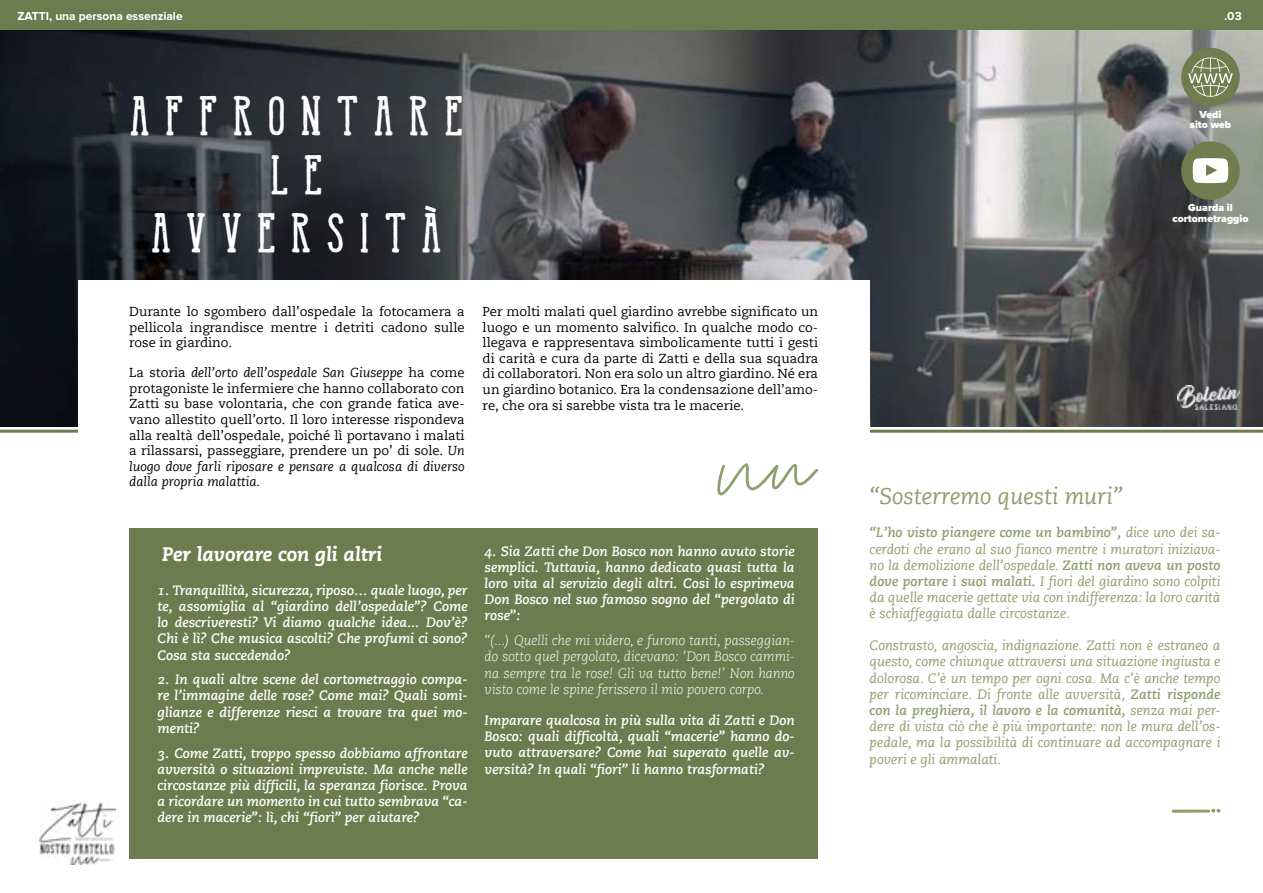
<style>
.page{position:relative;width:1263px;height:893px;background:#fff}
.page>*{position:absolute;margin:0;border:0;box-sizing:border-box;transform-origin:0 0}
.t1{font:40.5px/58.5px "Monarchy Rough";letter-spacing:.375em;color:#fff;text-align:center}
.t2{font:22.5px "Caecilia Italic Os F";color:#8e9e6e}
.t3{font:italic 800 19.5px "Caecilia LT";color:#fff}
.t4{font:13.5px/16.2px "Caecilia Bold Italic Os F";color:#fff;text-align:justify}
.t5{font:13.5px/16.2px "Caecilia Italic Os F";color:#8e9e6e;text-align:justify}
.t6{font:13.5px/16.2px "Caecilia Light Italic Os F";color:#fff;text-align:justify}
.t7{font:italic 700 13.5px "Caecilia LT";color:#8e9e6e}
.t8{font:12.9px/15.6px "Caecilia LT";color:#000;text-align:justify}
.t9{font:700 12px "Proxima Nova";color:#fff}
.t10{font:900 10.5px/10.5px "Proxima Nova";color:#fff;text-align:center}
.s1{font-style:italic}
.s2{font-family:"Caecilia Italic Os F";font-weight:400;font-style:normal}
.s3{font-family:"Caecilia LT";font-weight:700;font-style:italic}
</style>
<div class="page">
<div style="left:0;top:0;width:1263px;height:193px;background:#6d7c4e"></div>
<img style="left:0;top:31px;width:1263px;height:395px">
<hr style="left:0;top:430px;width:1263px;height:3px;background:#6d7c4e">
<div style="left:78px;top:280px;width:792px;height:217px;background:#fff"></div>
<svg style="left:1171px;top:808px;width:50px;height:5px"></svg>
<div style="left:1181px;top:141px;width:59px;height:59px;background:#707d4f;border-radius:50%"></div>
<svg style="left:1192px;top:158px;width:37px;height:25px"></svg>
<div style="left:1181px;top:48px;width:59px;height:58px;background:#707d4f;border-radius:50%"></div>
<svg style="left:1188px;top:55px;width:45px;height:43px"></svg>
<svg style="left:717px;top:463px;width:101px;height:32px"></svg>
<div style="left:129px;top:528px;width:689px;height:330px;background:#6d7c4e"></div>
<img style="left:1177px;top:386px;width:62px;height:23px">
<img style="left:39px;top:800px;width:77px;height:64px">
<p class="t9" style="left:17px;top:9px;width:167px">ZATTI, una persona essenziale</p>
<h1 class="t1" style="left:130px;top:86px;width:335px">AFFRONTARE<br>L E<br>AVVERSITÀ</h1>
<p class="t8" style="left:129px;top:304px;width:337px">Durante lo sgombero dall’ospedale la fotocamera a pellicola ingrandisce mentre i detriti cadono sulle rose in giardino.</p>
<p class="t8" style="left:129px;top:365px;width:337px">La storia <span class="s1">dell’orto dell’ospedale San Giuseppe</span> ha come protagoniste le infermiere che hanno collaborato con Zatti su base volontaria, che con grande fatica ave&shy;vano allestito quell’orto. Il loro interesse rispondeva alla realtà dell’ospedale, poiché lì portavano i malati a rilassarsi, passeggiare, prendere un po’ di sole. <span class="s1">Un luogo dove farli riposare e pensare a qualcosa di diverso dalla propria malattia.</span></p>
<p class="t8" style="left:483px;top:304px;width:337px">Per molti malati quel giardino avrebbe significato un luogo e un momento salvifico. In qualche modo co&shy;llegava e rappresentava simbolicamente tutti i gesti di carità e cura da parte di Zatti e della sua squadra di collaboratori. Non era solo un altro giardino. Né era un giardino botanico. Era la condensazione dell’amo&shy;re, che ora si sarebbe vista tra le macerie.</p>
<h3 class="t3" style="left:162px;top:542px;width:222px">Per lavorare con gli altri</h3>
<p class="t4" style="left:158px;top:582px;width:312px">1. Tranquillità, sicurezza, riposo… quale luogo, per te, assomiglia al “giardino dell’ospedale”? Come lo descriveresti? Vi diamo qualche idea... Dov’è?<br>Chi è lì? Che musica ascolti? Che profumi ci sono?<br>Cosa sta succedendo?</p>
<p class="t4" style="left:158px;top:672px;width:312px">2. In quali altre scene del cortometraggio compa&shy;re l’immagine delle rose? Come mai? Quali somi&shy;glianze e differenze riesci a trovare tra quei mo&shy;menti?</p>
<p class="t4" style="left:158px;top:745px;width:312px">3. Come Zatti, troppo spesso dobbiamo affrontare avversità o situazioni impreviste. Ma anche nelle circostanze più difficili, la speranza fiorisce. Prova a ricordare un momento in cui tutto sembrava “ca&shy;dere in macerie”: lì, chi “fiorì” per aiutare?</p>
<p class="t4" style="left:485px;top:543px;width:312px">4. Sia Zatti che Don Bosco non hanno avuto storie semplici. Tuttavia, hanno dedicato quasi tutta la loro vita al servizio degli altri. Così lo esprimeva Don Bosco nel suo famoso sogno del “pergolato di rose”:</p>
<p class="t6" style="left:485px;top:633px;width:312px">“(...) Quelli che mi videro, e furono tanti, passeggian&shy;do sotto quel pergolato, dicevano: ‘Don Bosco cammi&shy;na sempre tra le rose! Gli va tutto bene!’ Non hanno visto come le spine ferissero il mio povero corpo.</p>
<p class="t4" style="left:485px;top:712px;width:312px">Imparare qualcosa in più sulla vita di Zatti e Don Bosco: quali difficoltà, quali “macerie” hanno do&shy;vuto attraversare? Come hai superato quelle av&shy;versità? In quali “fiori” li hanno trasformati?</p>
<p class="t9" style="left:1224px;top:9px;width:19px">.03</p>
<p class="t10" style="left:1190px;top:109px;width:43px">Vedi sito web</p>
<p class="t10" style="left:1172px;top:203px;width:78px">Guarda il cortometraggio</p>
<h2 class="t2" style="left:870px;top:484px;width:255px">“Sosterremo questi muri”</h2>
<p class="t7" style="left:870px;top:525px;width:352px">“L’ho visto piangere come un bambino”, <span class="s2">dice uno dei sa-</span></p>
<p class="t5" style="left:870px;top:541px;width:352px">cerdoti che erano al suo fianco mentre i muratori iniziava&shy;no la demolizione dell’ospedale. <span class="s3">Zatti non aveva un posto dove portare i suoi malati.</span> I fiori del giardino sono colpiti da quelle macerie gettate via con indifferenza: la loro carità è schiaffeggiata dalle circostanze.</p>
<p class="t5" style="left:870px;top:638px;width:352px">Constrasto, angoscia, indignazione. Zatti non è estraneo a questo, come chiunque attraversi una situazione ingiusta e dolorosa. C’è un tempo per ogni cosa. Ma c’è anche tempo per ricominciare. Di fronte alle avversità, <span class="s3">Zatti risponde</span></p>
<p class="t7" style="left:870px;top:702px;width:352px">con la preghiera, il lavoro e la comunità, <span class="s2">senza mai per-</span></p>
<p class="t5" style="left:870px;top:719px;width:352px">dere di vista ciò che è più importante: non le mura dell’os&shy;pedale, ma la possibilità di continuare ad accompagnare i poveri e gli ammalati.</p>
</div>
